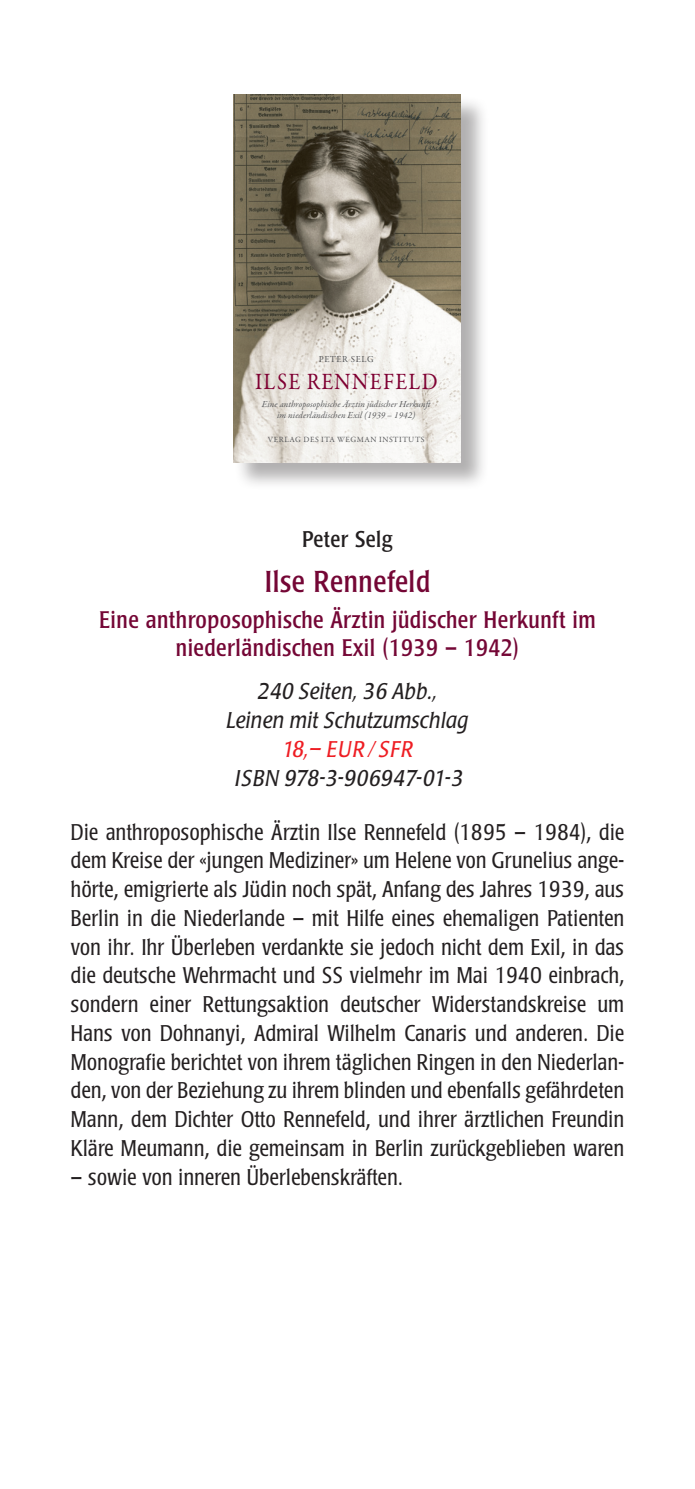
<style>
.page{position:relative;width:695px;height:1489px;background:#fff}
.page>*{position:absolute;margin:0;border:0;box-sizing:border-box;transform-origin:0 0}
.t1{font:condensed 30px "Poppl Laudatio";letter-spacing:.02em;color:#740635}
.t2{font:condensed 23.75px/28.8px "Poppl Laudatio";letter-spacing:.02em;color:#740635;text-align:center}
.t3{font:23.5px "Garamond Premr Pro";letter-spacing:.065em;color:#7f0032;scale:.9 1}
.t4{font:300 condensed 22.5px/28.8px "Poppl Laudatio";letter-spacing:.02em;color:#231f20;text-align:justify}
.t5{font:italic 22.5px "Poppl Laudatio";letter-spacing:.02em;color:#231f20;scale:.9 1}
.t6{font:italic 22.5px "Poppl Laudatio";letter-spacing:.04em;color:#231f20;scale:.9 1}
.t7{font:italic 22.5px "Poppl Laudatio";letter-spacing:.06em;color:#ee1d23;scale:.9 1}
.Autor{font:condensed 22.5px "Poppl Laudatio";letter-spacing:.02em;color:#231f20}
.t8{font:italic 9.25px/11px "Garamond Premr Pro";color:#57585a;text-align:center}
.t9{font:9.25px "Garamond Premr Pro";letter-spacing:.06em;color:#57585a}
.t10{font:8px "Garamond Premr Pro";letter-spacing:.065em;color:#57585a}
</style>
<div class="page">
<div style="left:234px;top:96px;width:254px;height:394px;background:#231f20;opacity:.35"></div>
<img style="left:233px;top:95px;width:228px;height:367px">
<p class="t9" style="left:319px;top:354px;width:57px">PETER SELG</p>
<p class="t8" style="left:262px;top:399px;width:172px">Eine anthroposophische Ärztin jüdischer Herkunft im niederländischen Exil (1939 – 1942)</p>
<p class="t10" style="left:268px;top:434px;width:158px">VERLAG DES ITA WEGMAN INSTITUTS</p>
<p class="t3" style="left:255px;top:368px;width:204px">ILSE RENNEFELD</p>
<p class="Autor" style="left:302px;top:527px;width:92px">Peter Selg</p>
<p class="t1" style="left:265px;top:564px;width:167px">Ilse Rennefeld</p>
<p class="t2" style="left:99px;top:605px;width:498px">Eine anthroposophische Ärztin jüdischer Herkunft im niederländischen Exil (1939 – 1942)</p>
<p class="t5" style="left:257px;top:679px;width:201px">240 Seiten, 36 Abb.,</p>
<p class="t5" style="left:226px;top:707px;width:270px">Leinen mit Schutzumschlag</p>
<p class="t7" style="left:282px;top:736px;width:147px">18,– EUR/SFR</p>
<p class="t6" style="left:235px;top:765px;width:254px">ISBN 978-3-906947-01-3</p>
<p class="t4" style="left:71px;top:817px;width:554px">Die anthroposophische Ärztin Ilse Rennefeld (1895 – 1984), die dem Kreise der «jungen Mediziner» um Helene von Grunelius ange&shy;hörte, emigrierte als Jüdin noch spät, Anfang des Jahres 1939, aus Berlin in die Niederlande – mit Hilfe eines ehemaligen Patienten von ihr. Ihr Überleben verdankte sie jedoch nicht dem Exil, in das die deutsche Wehrmacht und SS vielmehr im Mai 1940 einbrach, sondern einer Rettungsaktion deutscher Widerstandskreise um Hans von Dohnanyi, Admiral Wilhelm Canaris und anderen. Die Monografie berichtet von ihrem täglichen Ringen in den Niederlan&shy;den, von der Beziehung zu ihrem blinden und ebenfalls gefährdeten Mann, dem Dichter Otto Rennefeld, und ihrer ärztlichen Freundin Kläre Meumann, die gemeinsam in Berlin zurückgeblieben waren</p>
<p class="t4" style="left:71px;top:1162px;width:333px">– sowie von inneren Überlebenskräften.</p>
</div>
